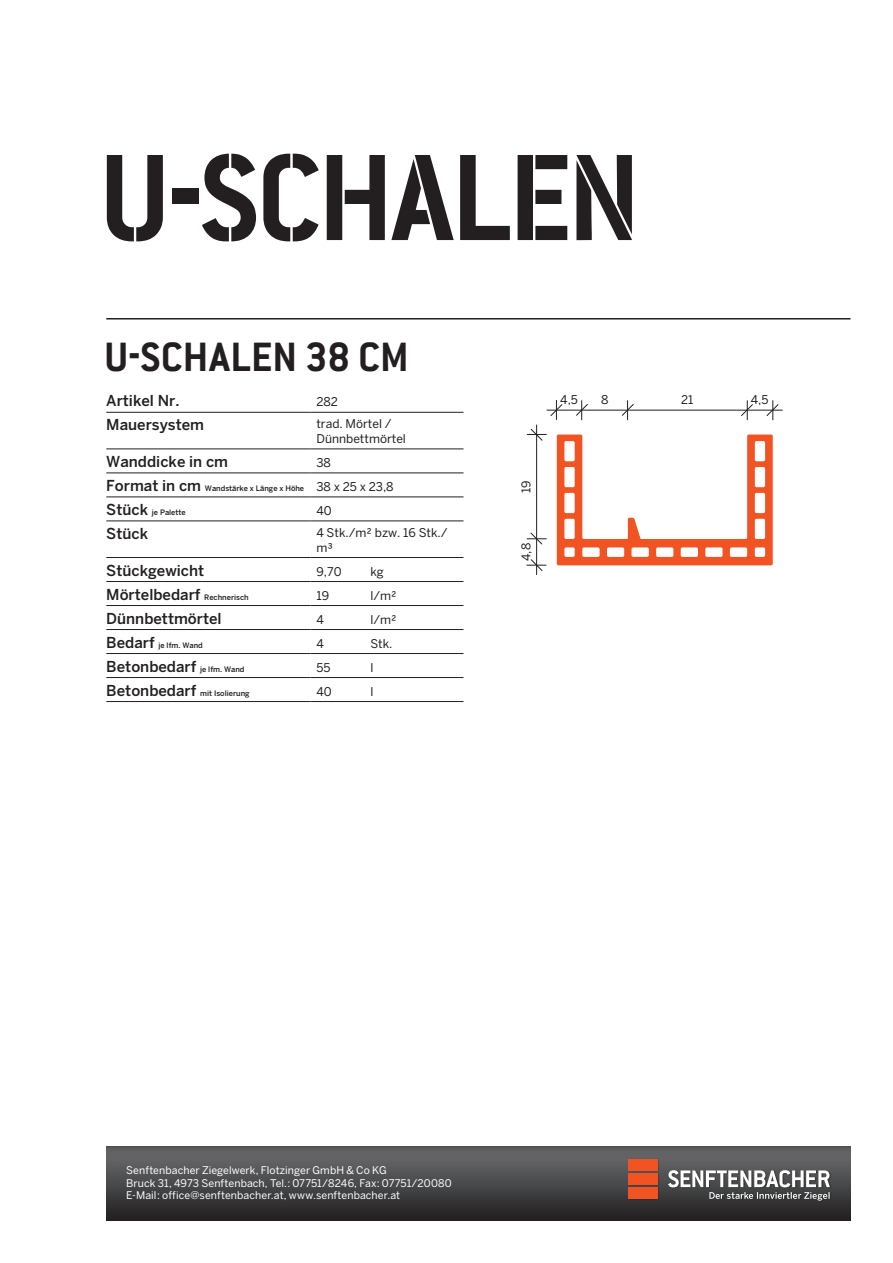
<style>
.page{position:relative;width:893px;height:1263px;background:#fff}
.page>*{position:absolute;margin:0;border:0;box-sizing:border-box;transform-origin:0 0}
.t1{font:135px "OK Stencil";letter-spacing:-.02em;color:#231f20}
.t2{font:700 45px "Conduit ITC";letter-spacing:.005em;color:#231f20}
.t3{font:500 15px "Benton Sans";color:#231f20}
.t4{font:12px/15px "Benton Sans";color:#231f20}
.t5{font:11.85px "Benton Sans";color:#231f20}
.t6{font:10.5px/12.8px "Benton Sans";letter-spacing:.01em;color:#fff}
.t7{font:500 7.5px "Benton Sans";color:#231f20}
.s1{font-size:15px}
.s2{font-weight:400;font-size:12px}
.s3{font-size:7.5px}
</style>
<div class="page">
<div style="left:106px;top:1147px;width:744px;height:73px;background:linear-gradient(to bottom,#6c6d70,#242222)"></div>
<div style="left:628px;top:1158px;width:203px;height:44px;background:#231f20;opacity:.5"></div>
<div style="left:629px;top:1187px;width:29px;height:12px;background:#f15422"></div>
<div style="left:629px;top:1173px;width:29px;height:11px;background:#f15422"></div>
<div style="left:629px;top:1159px;width:29px;height:11px;background:#f15422"></div>
<svg style="left:668px;top:1170px;width:162px;height:30px"></svg>
<hr style="left:106px;top:412px;width:204px;height:1px;background:#231f20">
<hr style="left:310px;top:412px;width:153px;height:1px;background:#231f20">
<hr style="left:106px;top:448px;width:204px;height:1px;background:#231f20">
<hr style="left:310px;top:448px;width:153px;height:1px;background:#231f20">
<hr style="left:106px;top:472px;width:204px;height:1px;background:#231f20">
<hr style="left:310px;top:472px;width:153px;height:1px;background:#231f20">
<hr style="left:106px;top:496px;width:204px;height:1px;background:#231f20">
<hr style="left:310px;top:496px;width:153px;height:1px;background:#231f20">
<hr style="left:106px;top:520px;width:204px;height:1px;background:#231f20">
<hr style="left:310px;top:520px;width:153px;height:1px;background:#231f20">
<hr style="left:106px;top:557px;width:204px;height:1px;background:#231f20">
<hr style="left:310px;top:557px;width:153px;height:1px;background:#231f20">
<hr style="left:106px;top:581px;width:204px;height:1px;background:#231f20">
<hr style="left:310px;top:581px;width:153px;height:1px;background:#231f20">
<hr style="left:106px;top:605px;width:204px;height:1px;background:#231f20">
<hr style="left:310px;top:605px;width:153px;height:1px;background:#231f20">
<hr style="left:106px;top:629px;width:204px;height:1px;background:#231f20">
<hr style="left:310px;top:629px;width:153px;height:1px;background:#231f20">
<hr style="left:106px;top:653px;width:204px;height:1px;background:#231f20">
<hr style="left:310px;top:653px;width:153px;height:1px;background:#231f20">
<hr style="left:106px;top:677px;width:204px;height:1px;background:#231f20">
<hr style="left:310px;top:677px;width:153px;height:1px;background:#231f20">
<hr style="left:106px;top:701px;width:204px;height:1px;background:#231f20">
<hr style="left:310px;top:701px;width:153px;height:1px;background:#231f20">
<hr style="left:106px;top:318px;width:744px;height:1px;background:#231f20">
<svg style="left:557px;top:434px;width:216px;height:131px"></svg>
<hr style="left:536px;top:425px;width:1px;height:150px;background:#231f20">
<svg style="left:527px;top:429px;width:20px;height:12px"></svg>
<svg style="left:527px;top:532px;width:20px;height:13px"></svg>
<svg style="left:527px;top:559px;width:19px;height:12px"></svg>
<hr style="left:547px;top:410px;width:236px;height:1px;background:#231f20">
<svg style="left:766px;top:400px;width:13px;height:20px"></svg>
<svg style="left:741px;top:400px;width:12px;height:20px"></svg>
<svg style="left:576px;top:400px;width:12px;height:20px"></svg>
<svg style="left:622px;top:400px;width:12px;height:20px"></svg>
<svg style="left:550px;top:400px;width:12px;height:20px"></svg>
<h1 class="t1" style="left:99px;top:119px;width:543px">U-SCHALEN</h1>
<h2 class="t2" style="left:104px;top:330px;width:306px">U-SCHALEN 38 CM</h2>
<h3 class="t3" style="left:106px;top:392px;width:75px">Artikel Nr.</h3>
<p class="t4" style="left:316px;top:394px;width:23px">282</p>
<h3 class="t3" style="left:106px;top:416px;width:99px">Mauersystem</h3>
<p class="t4" style="left:316px;top:416px;width:91px">trad. Mörtel /<br>Dünnbettmörtel</p>
<h3 class="t3" style="left:106px;top:452px;width:123px">Wanddicke in cm</h3>
<p class="t4" style="left:316px;top:455px;width:16px">38</p>
<p class="t7" style="left:106px;top:484px;width:289px"><span class="s1">Format in cm</span> Wandstärke x Länge x Höhe <span class="s2">38 x 25 x 23,8</span></p>
<p class="t7" style="left:106px;top:508px;width:81px"><span class="s1">Stück</span> je Palette</p>
<p class="t4" style="left:316px;top:503px;width:17px">40</p>
<h3 class="t3" style="left:106px;top:524px;width:43px">Stück</h3>
<p class="t4" style="left:316px;top:524px;width:133px">4 Stk./m² bzw. 16 Stk./ m³</p>
<h3 class="t3" style="left:106px;top:561px;width:99px">Stückgewicht</h3>
<p class="t4" style="left:316px;top:563px;width:27px">9,70</p>
<p class="t4" style="left:370px;top:563px;width:15px">kg</p>
<h3 class="t3" style="left:106px;top:585px;width:144px">Mörtelbedarf <span class="s3">Rechnerisch</span></h3>
<p class="t4" style="left:316px;top:587px;width:14px">19</p>
<p class="t4" style="left:370px;top:587px;width:28px">l/m²</p>
<h3 class="t3" style="left:106px;top:609px;width:117px">Dünnbettmörtel</h3>
<p class="t4" style="left:316px;top:611px;width:9px">4</p>
<p class="t4" style="left:370px;top:611px;width:28px">l/m²</p>
<p class="t7" style="left:106px;top:640px;width:98px"><span class="s1">Bedarf</span> je lfm. Wand</p>
<p class="t4" style="left:316px;top:635px;width:9px">4</p>
<p class="t4" style="left:370px;top:635px;width:24px">Stk.</p>
<h3 class="t3" style="left:106px;top:657px;width:140px">Betonbedarf <span class="s3">je lfm. Wand</span></h3>
<p class="t4" style="left:316px;top:659px;width:16px">55</p>
<p class="t4" style="left:370px;top:659px;width:4px">l</p>
<p class="t7" style="left:106px;top:688px;width:145px"><span class="s1">Betonbedarf</span> mit Isolierung</p>
<p class="t4" style="left:316px;top:683px;width:17px">40</p>
<p class="t4" style="left:370px;top:683px;width:4px">l</p>
<p class="t4" style="left:560px;top:392px;width:19px">4,5</p>
<p class="t4" style="left:601px;top:392px;width:9px">8</p>
<p class="t5" style="left:681px;top:393px;width:14px">21</p>
<p class="t4" style="left:751px;top:392px;width:19px">4,5</p>
<p class="t4" style="left:518px;top:493px;width:14px;rotate:-90deg">19</p>
<p class="t4" style="left:518px;top:561px;width:20px;rotate:-90deg">4,8</p>
<p class="t6" style="left:126px;top:1163px;width:327px">Senftenbacher Ziegelwerk, Flotzinger GmbH &amp; Co KG<br>Bruck 31, 4973 Senftenbach, Tel.: 07751/8246, Fax: 07751/20080<br>E-Mail : office@senftenbacher.at, www.senftenbacher.at</p>
</div>
